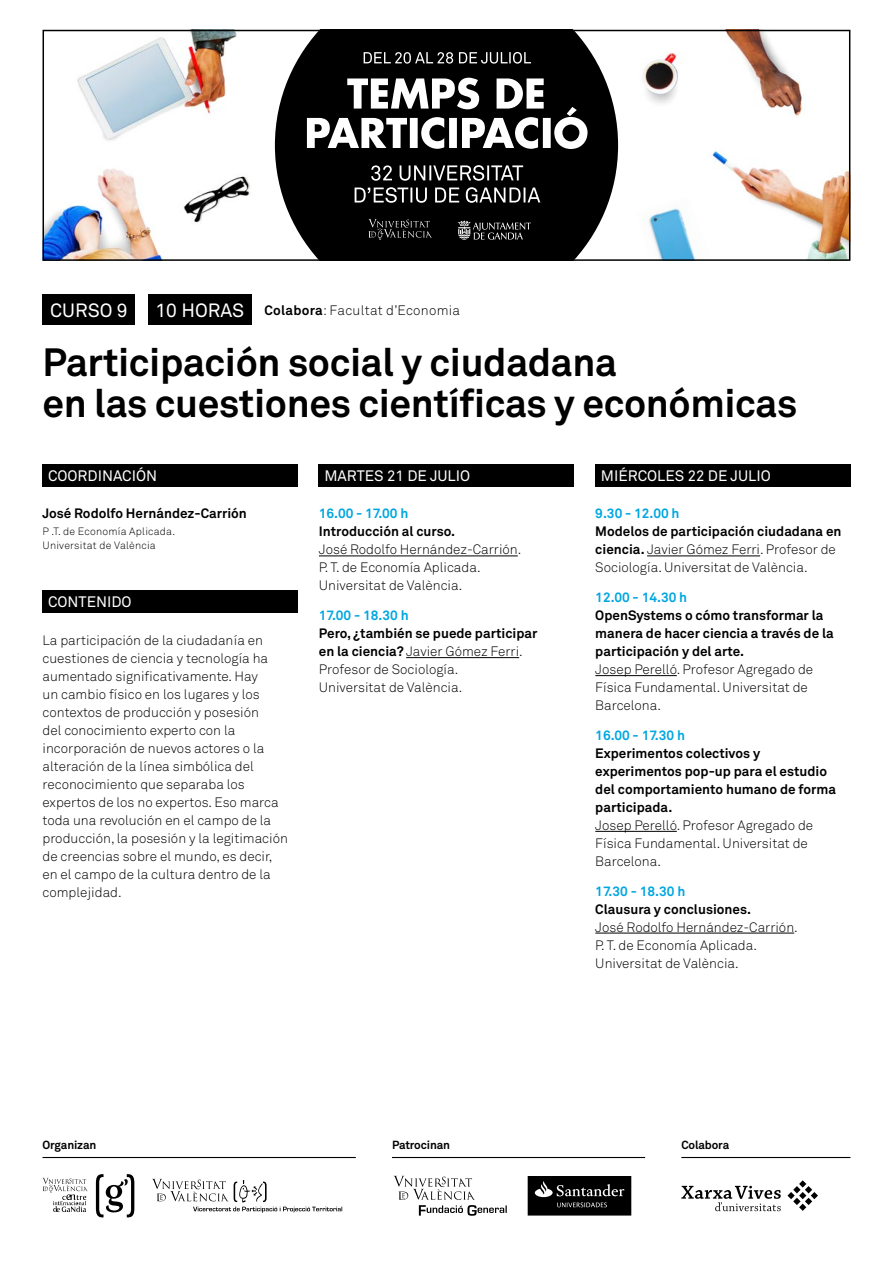
<style>
.page{position:relative;width:893px;height:1263px;background:#fff}
.page>*{position:absolute;margin:0;border:0;box-sizing:border-box;transform-origin:0 0}
.t1{font:700 39px/40.5px "Akkurat Pro";letter-spacing:-.01em;color:#000}
.t2{font:19.05px "Akkurat Pro";color:#fff}
.t3{font:15px "Akkurat Pro";color:#fff}
.t4{font:13.5px/18px "Akkurat Light Pro";color:#000}
.t5{font:700 13.5px/18px "Akkurat Pro";color:#000}
.t6{font:700 13.5px "Akkurat Pro";color:#00a7e1}
.t7{font:13.5px "Akkurat Light Pro";letter-spacing:.02em;color:#000}
.t8{font:700 11.7px "Akkurat Pro";letter-spacing:-.01em;color:#000}
.t9{font:10.5px/13.5px "Akkurat Light Pro";letter-spacing:.02em;color:#000}
.s1{font-family:"Akkurat Pro";font-weight:700}
</style>
<div class="page">
<svg style="left:275px;top:33px;width:343px;height:225px;background:#1f1f1f"></svg>
<img style="left:77px;top:33px;width:160px;height:108px">
<img style="left:712px;top:151px;width:135px;height:107px">
<img style="left:647px;top:206px;width:48px;height:52px">
<img style="left:46px;top:168px;width:204px;height:90px">
<svg style="left:368px;top:219px;width:64px;height:21px"></svg>
<svg style="left:458px;top:221px;width:73px;height:19px"></svg>
<img style="left:726px;top:33px;width:79px;height:83px">
<img style="left:642px;top:52px;width:38px;height:52px">
<svg style="left:364px;top:52px;width:167px;height:12px;background:#444"></svg>
<svg style="left:307px;top:78px;width:280px;height:71px"></svg>
<svg style="left:355px;top:187px;width:185px;height:16px"></svg>
<svg style="left:371px;top:165px;width:152px;height:16px;background:#4c4c4c"></svg>
<hr style="left:43px;top:1157px;width:313px;height:1px;background:#000">
<svg style="left:43px;top:1174px;width:91px;height:43px"></svg>
<svg style="left:528px;top:1176px;width:103px;height:39px;background:#1a1a1a"></svg>
<svg style="left:394px;top:1176px;width:113px;height:40px"></svg>
<svg style="left:681px;top:1180px;width:137px;height:31px"></svg>
<hr style="left:392px;top:1157px;width:253px;height:1px;background:#000">
<hr style="left:681px;top:1157px;width:169px;height:1px;background:#000">
<svg style="left:152px;top:1179px;width:190px;height:34px"></svg>
<div style="left:43px;top:30px;width:807px;height:231px;border:2px solid #000"></div>
<div style="left:43px;top:464px;width:255px;height:22px;background:#000"></div>
<div style="left:319px;top:464px;width:255px;height:22px;background:#000"></div>
<div style="left:43px;top:590px;width:255px;height:23px;background:#000"></div>
<div style="left:595px;top:464px;width:255px;height:22px;background:#000"></div>
<hr style="left:319px;top:556px;width:199px;height:1px;background:#000">
<hr style="left:647px;top:556px;width:113px;height:1px;background:#000">
<hr style="left:595px;top:675px;width:82px;height:1px;background:#000">
<hr style="left:595px;top:831px;width:82px;height:1px;background:#000">
<hr style="left:595px;top:933px;width:199px;height:1px;background:#000">
<hr style="left:406px;top:657px;width:113px;height:1px;background:#000">
<div style="left:43px;top:294px;width:92px;height:30px;background:#000"></div>
<div style="left:148px;top:294px;width:104px;height:30px;background:#000"></div>
<h2 class="t2" style="left:50px;top:299px;width:14px">CURSO</h2>
<h2 class="t2" style="left:117px;top:299px;width:12px">9</h2>
<h2 class="t2" style="left:156px;top:299px;width:53px">10 HORAS</h2>
<p class="t7" style="left:265px;top:302px;width:197px"><span class="s1">Colabora</span>: Facultat d’Economia</p>
<h1 class="t1" style="left:43px;top:343px;width:756px">Participación social y ciudadana<br>en las cuestiones científicas y económicas</h1>
<p class="t3" style="left:48px;top:467px;width:111px">COORDINACIÓN</p>
<p class="t3" style="left:324px;top:467px;width:147px">MARTES 21 DE JULIO</p>
<p class="t5" style="left:43px;top:505px;width:206px">José Rodolfo Hernández-Carrión</p>
<p class="t9" style="left:43px;top:525px;width:134px">P .T. de Economía Aplicada.<br>Universitat de València</p>
<p class="t3" style="left:48px;top:593px;width:85px">CONTENIDO</p>
<p class="t4" style="left:43px;top:631px;width:247px">La participación de la ciudadanía en cuestiones de ciencia y tecnología ha aumentado significativamente. Hay<br>un cambio físico en los lugares y los contextos de producción y posesión<br>del conocimiento experto con la incorporación de nuevos actores o la alteración de la línea simbólica del reconocimiento que separaba los expertos de los no expertos. Eso marca toda una revolución en el campo de la producción, la posesión y la legitimación de creencias sobre el mundo, es decir, en el campo de la cultura dentro de la complejidad.</p>
<p class="t6" style="left:319px;top:505px;width:91px">16.00 - 17.00 h</p>
<p class="t5" style="left:319px;top:523px;width:138px">Introducción al curso.</p>
<p class="t4" style="left:319px;top:541px;width:204px">José Rodolfo Hernández-Carrión.<br>P. T. de Economía Aplicada.<br>Universitat de València.</p>
<p class="t6" style="left:319px;top:607px;width:91px">17.00 - 18.30 h</p>
<p class="t5" style="left:319px;top:624px;width:220px">Pero, ¿también se puede participar</p>
<p class="t4" style="left:319px;top:643px;width:205px"><span class="s1">en la ciencia?</span> Javier Gómez Ferri.<br>Profesor de Sociología.<br>Universitat de València.</p>
<p class="t3" style="left:601px;top:467px;width:171px">MIÉRCOLES 22 DE JULIO</p>
<p class="t6" style="left:595px;top:505px;width:86px">9.30 - 12.00 h</p>
<p class="t5" style="left:595px;top:523px;width:248px">Modelos de participación ciudadana en</p>
<p class="t4" style="left:595px;top:541px;width:242px"><span class="s1">ciencia.</span> Javier Gómez Ferri. Profesor de<br>Sociología. Universitat de València.</p>
<p class="t6" style="left:595px;top:589px;width:93px">12.00 - 14.30 h</p>
<p class="t5" style="left:595px;top:606px;width:240px">OpenSystems o cómo transformar la manera de hacer ciencia a través de la participación y del arte.</p>
<p class="t4" style="left:595px;top:661px;width:219px">Josep Perelló. Profesor Agregado de<br>Física Fundamental. Universitat de<br>Barcelona.</p>
<p class="t6" style="left:595px;top:727px;width:91px">16.00 - 17.30 h</p>
<p class="t5" style="left:595px;top:744px;width:242px">Experimentos colectivos y experimentos pop-up para el estudio del comportamiento humano de forma participada.</p>
<p class="t4" style="left:595px;top:816px;width:219px">Josep Perelló. Profesor Agregado de<br>Física Fundamental. Universitat de<br>Barcelona.</p>
<p class="t6" style="left:595px;top:882px;width:92px">17.30 - 18.30 h</p>
<p class="t5" style="left:595px;top:900px;width:157px">Clausura y conclusiones.</p>
<p class="t4" style="left:595px;top:918px;width:204px">José Rodolfo Hernández-Carrión.<br>P. T. de Economía Aplicada.<br>Universitat de València.</p>
<p class="t8" style="left:43px;top:1138px;width:55px">Organizan</p>
<p class="t8" style="left:392px;top:1138px;width:60px">Patrocinan</p>
<p class="t8" style="left:681px;top:1138px;width:49px">Colabora</p>
</div>
